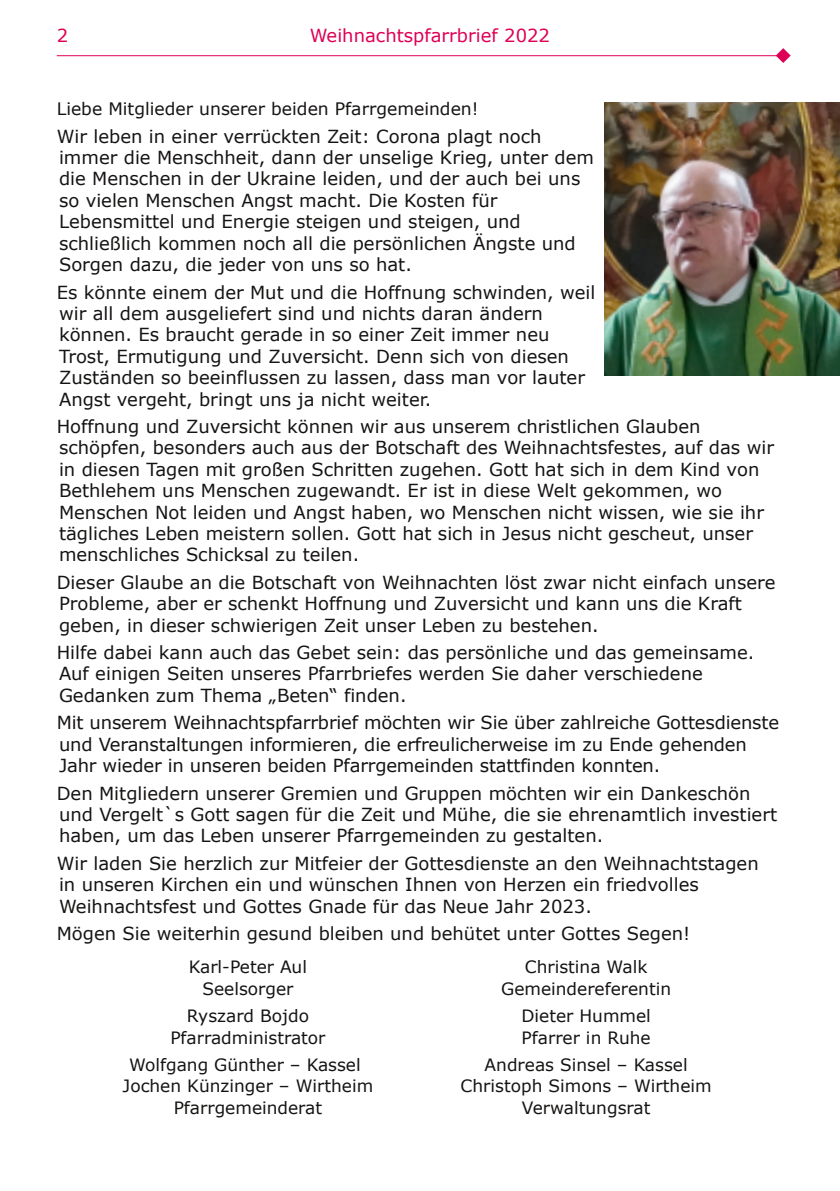
<style>
.page{position:relative;width:840px;height:1191px;background:#fff}
.page>*{position:absolute;margin:0;border:0;box-sizing:border-box;transform-origin:0 0}
.t1{font:18px/21.4px "Verdana";color:#161413}
.t2{font:18px "Verdana";color:#df0055}
.t3{font:17.2px "Verdana";color:#161413}
.t4{font:17px "Verdana";color:#161413}
</style>
<div class="page">
<hr style="left:57px;top:55px;width:725px;height:1px;background:#df0055">
<svg style="left:774px;top:48px;width:17px;height:15px"></svg>
<img style="left:604px;top:102px;width:235px;height:274px">
<p class="t2" style="left:57px;top:24px;width:13px">2</p>
<p class="t2" style="left:309px;top:24px;width:242px">Weihnachtspfarrbrief 2022</p>
<p class="t3" style="left:57px;top:98px;width:423px">Liebe Mitglieder unserer beiden Pfarrgemeinden!</p>
<p class="t1" style="left:57px;top:125px;width:538px">Wir leben in einer verrückten Zeit: Corona plagt noch immer die Menschheit, dann der unselige Krieg, unter dem die Menschen in der Ukraine leiden, und der auch bei uns so vielen Menschen Angst macht. Die Kosten für Lebensmittel und Energie steigen und steigen, und schließlich kommen noch all die persönlichen Ängste und Sorgen dazu, die jeder von uns so hat.</p>
<p class="t1" style="left:57px;top:281px;width:540px">Es könnte einem der Mut und die Hoffnung schwinden, weil wir all dem ausgeliefert sind und nichts daran ändern können. Es braucht gerade in so einer Zeit immer neu Trost, Ermutigung und Zuversicht. Denn sich von diesen Zuständen so beeinflussen zu lassen, dass man vor lauter Angst vergeht, bringt uns ja nicht weiter.</p>
<p class="t1" style="left:57px;top:415px;width:718px">Hoffnung und Zuversicht können wir aus unserem christlichen Glauben schöpfen, besonders auch aus der Botschaft des Weihnachtsfestes, auf das wir in diesen Tagen mit großen Schritten zugehen. Gott hat sich in dem Kind von Bethlehem uns Menschen zugewandt. Er ist in diese Welt gekommen, wo Menschen Not leiden und Angst haben, wo Menschen nicht wissen, wie sie ihr tägliches Leben meistern sollen. Gott hat sich in Jesus nicht gescheut, unser menschliches Schicksal zu teilen.</p>
<p class="t1" style="left:57px;top:571px;width:719px">Dieser Glaube an die Botschaft von Weihnachten löst zwar nicht einfach unsere<br>Probleme, aber er schenkt Hoffnung und Zuversicht und kann uns die Kraft geben, in dieser schwierigen Zeit unser Leben zu bestehen.</p>
<p class="t1" style="left:57px;top:641px;width:698px">Hilfe dabei kann auch das Gebet sein: das persönliche und das gemeinsame.<br>Auf einigen Seiten unseres Pfarrbriefes werden Sie daher verschiedene<br>Gedanken zum Thema „Beten“ finden.</p>
<p class="t1" style="left:57px;top:711px;width:723px">Mit unserem Weihnachtspfarrbrief möchten wir Sie über zahlreiche Gottesdienste und Veranstaltungen informieren, die erfreulicherweise im zu Ende gehenden<br>Jahr wieder in unseren beiden Pfarrgemeinden stattfinden konnten.</p>
<p class="t1" style="left:57px;top:781px;width:721px">Den Mitgliedern unserer Gremien und Gruppen möchten wir ein Dankeschön und Vergelt`s Gott sagen für die Zeit und Mühe, die sie ehrenamtlich investiert haben, um das Leben unserer Pfarrgemeinden zu gestalten.</p>
<p class="t1" style="left:57px;top:852px;width:703px">Wir laden Sie herzlich zur Mitfeier der Gottesdienste an den Weihnachtstagen in unseren Kirchen ein und wünschen Ihnen von Herzen ein friedvolles<br>Weihnachtsfest und Gottes Gnade für das Neue Jahr 2023.</p>
<p class="t1" style="left:57px;top:922px;width:634px">Mögen Sie weiterhin gesund bleiben und behütet unter Gottes Segen!</p>
<p class="t4" style="left:189px;top:956px;width:120px">Karl-Peter Aul</p>
<p class="t4" style="left:524px;top:956px;width:124px">Christina Walk</p>
<p class="t4" style="left:202px;top:977px;width:92px">Seelsorger</p>
<p class="t4" style="left:501px;top:977px;width:171px">Gemeindereferentin</p>
<p class="t4" style="left:187px;top:1005px;width:123px">Ryszard Bojdo</p>
<p class="t4" style="left:521px;top:1005px;width:131px">Dieter Hummel</p>
<p class="t4" style="left:170px;top:1026px;width:157px">Pfarradministrator</p>
<p class="t4" style="left:521px;top:1026px;width:130px">Pfarrer in Ruhe</p>
<p class="t4" style="left:129px;top:1054px;width:233px">Wolfgang Günther – Kassel</p>
<p class="t4" style="left:484px;top:1054px;width:204px">Andreas Sinsel – Kassel</p>
<p class="t4" style="left:122px;top:1075px;width:252px">Jochen Künzinger – Wirtheim</p>
<p class="t4" style="left:460px;top:1075px;width:252px">Christoph Simons – Wirtheim</p>
<p class="t4" style="left:174px;top:1096px;width:150px">Pfarrgemeinderat</p>
<p class="t4" style="left:521px;top:1096px;width:130px">Verwaltungsrat</p>
</div>
